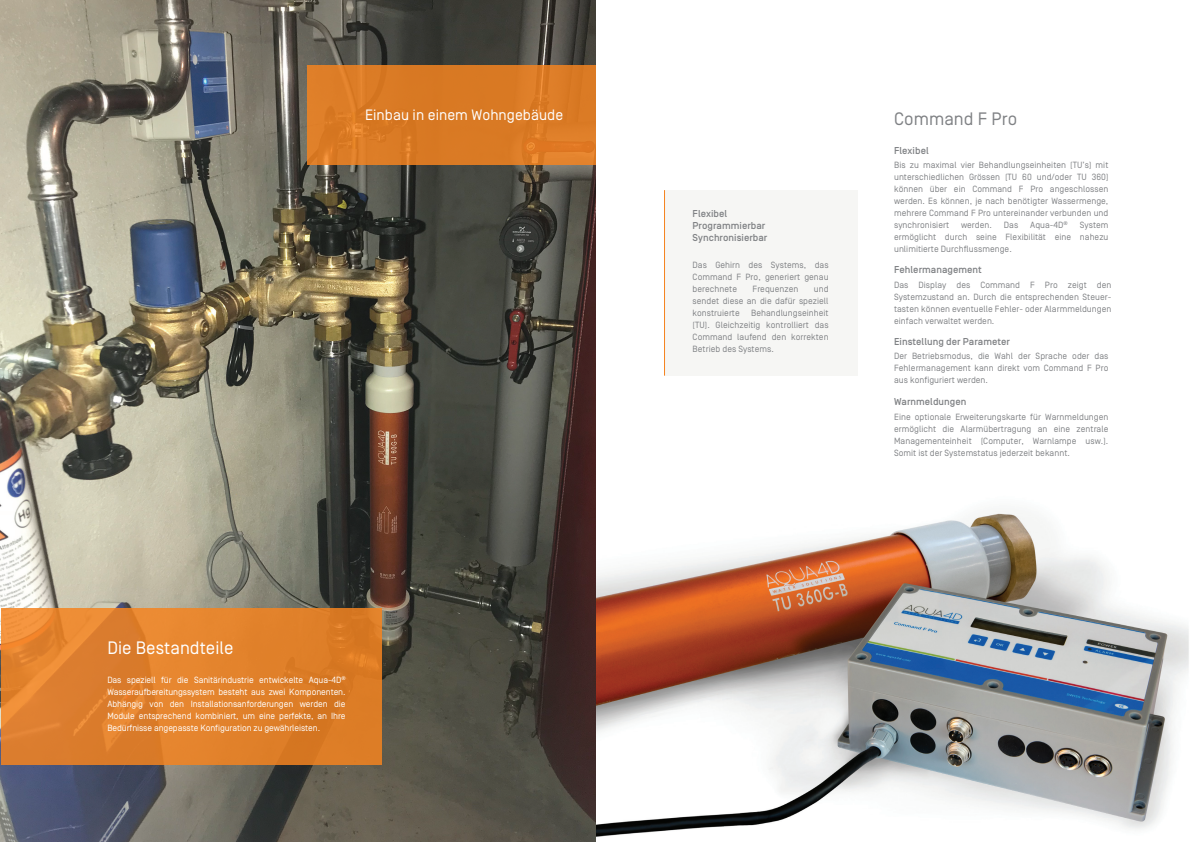
<style>
.page{position:relative;width:1191px;height:842px;background:#fff}
.page>*{position:absolute;margin:0;border:0;box-sizing:border-box;transform-origin:0 0}
.t1{font:18px "Simplon Norm";letter-spacing:.005em;color:#fff}
.t2{font:18px "Simplon Norm";letter-spacing:.005em;color:#808285}
.t3{font:15px "Simplon Norm";letter-spacing:.005em;color:#fff}
.t4{font:500 10px/12px "Simplon Norm";letter-spacing:.005em;color:#808285}
.t5{font:9px/12px "Simplon Norm";letter-spacing:.005em;color:#808285;text-align:justify}
.t6{font:9px/12px "Simplon Norm";letter-spacing:-.01em;color:#fff;text-align:justify}
</style>
<div class="page">
<img style="left:595px;top:479px;width:594px;height:363px">
<div style="left:664px;top:190px;width:194px;height:186px;background:#f6f6f4"></div>
<hr style="left:664px;top:190px;width:1px;height:186px;background:#f58420">
<img style="left:0;top:0;width:595px;height:842px">
<div style="left:307px;top:65px;width:288px;height:100px;background:#d97a24"></div>
<svg style="left:1px;top:608px;width:381px;height:156px;background:#e0802b"></svg>
<h2 class="t3" style="left:365px;top:107px;width:200px">Einbau in einem Wohngebäude</h2>
<h1 class="t1" style="left:107px;top:638px;width:128px">Die Bestandteile</h1>
<p class="t6" style="left:107px;top:674px;width:240px">Das speziell für die Sanitärindustrie entwickelte Aqua-4D<sup>® </sup>Wasseraufbereitungssystem besteht aus zwei Komponenten.<br>Abhängig von den Installationsanforderungen werden die Module entsprechend kombiniert, um eine perfekte, an Ihre Bedürfnisse angepasste Konfiguration zu gewährleisten.</p>
<p class="t4" style="left:692px;top:208px;width:76px">Flexibel<br>Programmierbar<br>Synchronisierbar</p>
<p class="t5" style="left:692px;top:259px;width:137px">Das Gehirn des Systems, das Command F Pro, generiert genau berechnete</p>
<p class="t5" style="left:692px;top:283px;width:137px;text-indent:121px">und sendet diese an die dafür speziell konstruierte</p>
<p class="t5" style="left:752px;top:283px;width:47px">Frequenzen</p>
<p class="t5" style="left:692px;top:307px;width:137px;text-indent:58px">Behandlungseinheit (TU). Gleichzeitig kontrolliert das Command laufend den korrekten Betrieb des Systems.</p>
<h1 class="t2" style="left:894px;top:110px;width:125px">Command F Pro</h1>
<p class="t4" style="left:894px;top:144px;width:36px">Flexibel</p>
<p class="t5" style="left:894px;top:159px;width:216px">Bis zu maximal vier Behandlungseinheiten (TU’s) mit unterschiedlichen Grössen (TU 60 und/oder TU 360) können über ein Command F Pro angeschlossen werden. Es können, je nach benötigter Wassermenge, mehrere Command F Pro untereinander verbunden und synchronisiert</p>
<p class="t5" style="left:961px;top:219px;width:32px">werden.</p>
<p class="t5" style="left:1004px;top:219px;width:16px">Das</p>
<p class="t5" style="left:1030px;top:219px;width:39px">Aqua-4D<sup>®</sup></p>
<p class="t5" style="left:894px;top:219px;width:216px;text-indent:186px">System ermöglicht durch seine Flexibilität eine nahezu unlimitierte Durchflussmenge.</p>
<p class="t4" style="left:894px;top:264px;width:89px">Fehlermanagement</p>
<p class="t5" style="left:894px;top:279px;width:219px">Das Display des Command F Pro zeigt den Systemzustand an. Durch die entsprechenden Steuer&shy;tasten können eventuelle Fehler- oder Alarmmeldungen einfach verwaltet werden.</p>
<p class="t4" style="left:894px;top:336px;width:117px">Einstellung der Parameter</p>
<p class="t5" style="left:894px;top:350px;width:216px">Der Betriebsmodus, die Wahl der Sprache oder das Fehlermanagement kann direkt vom Command F Pro aus konfiguriert werden.</p>
<p class="t4" style="left:894px;top:396px;width:74px">Warnmeldungen</p>
<p class="t5" style="left:894px;top:411px;width:216px">Eine optionale Erweiterungskarte für Warnmeldungen ermöglicht die Alarmübertragung an eine zentrale Managementeinheit (Computer, Warnlampe usw.).<br>Somit ist der Systemstatus jederzeit bekannt.</p>
</div>
